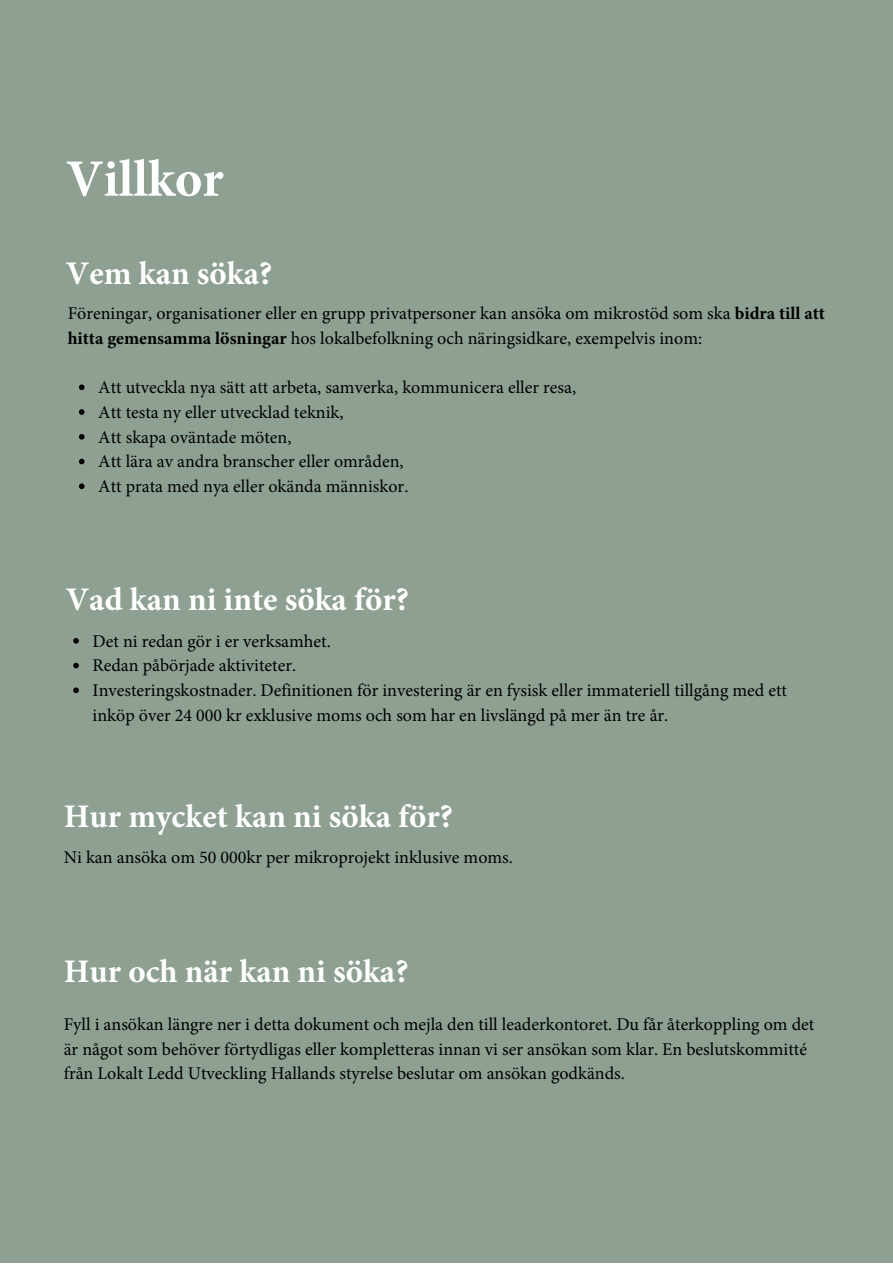
<style>
.page{position:relative;width:893px;height:1264px;background:#fff}
.page>*{position:absolute;margin:0;border:0;box-sizing:border-box;transform-origin:0 0}
.t1{font:700 52.5px "Minion Pro";color:#fff}
.t2{font:700 33px "Minion Pro";color:#fff}
.t3{font:18px/24.8px "Minion Pro";color:#000}
.s1{font-weight:700}
</style>
<div class="page">
<div style="left:0;top:0;width:892px;height:1262px;background:#8da092"></div>
<svg style="left:79px;top:384px;width:6px;height:6px"></svg>
<svg style="left:79px;top:409px;width:6px;height:6px"></svg>
<svg style="left:79px;top:434px;width:6px;height:5px"></svg>
<svg style="left:79px;top:458px;width:6px;height:6px"></svg>
<svg style="left:79px;top:483px;width:6px;height:6px"></svg>
<svg style="left:73px;top:638px;width:6px;height:5px"></svg>
<svg style="left:73px;top:662px;width:6px;height:6px"></svg>
<svg style="left:73px;top:687px;width:6px;height:6px"></svg>
<p class="t1" style="left:66px;top:142px;width:159px">Villkor</p>
<p class="t2" style="left:66px;top:250px;width:208px">Vem kan söka?</p>
<p class="t3" style="left:68px;top:301px;width:758px">Föreningar, organisationer eller en grupp privatpersoner kan ansöka om mikrostöd som ska <span class="s1">bidra till att hitta gemensamma lösningar</span> hos lokalbefolkning och näringsidkare, exempelvis inom:</p>
<p class="t3" style="left:98px;top:375px;width:479px">Att utveckla nya sätt att arbeta, samverka, kommunicera eller resa, Att testa ny eller utvecklad teknik,<br>Att skapa oväntade möten,<br>Att lära av andra branscher eller områden,<br>Att prata med nya eller okända människor.</p>
<p class="t2" style="left:66px;top:576px;width:344px">Vad kan ni inte söka för?</p>
<p class="t3" style="left:93px;top:628px;width:696px">Det ni redan gör i er verksamhet.<br>Redan påbörjade aktiviteter.<br>Investeringskostnader. Definitionen för investering är en fysisk eller immateriell tillgång med ett inköp över 24 000 kr exklusive moms och som har en livslängd på mer än tre år.</p>
<p class="t2" style="left:64px;top:793px;width:390px">Hur mycket kan ni söka för?</p>
<p class="t3" style="left:64px;top:845px;width:450px">Ni kan ansöka om 50 000kr per mikroprojekt inklusive moms.</p>
<p class="t2" style="left:64px;top:948px;width:346px">Hur och när kan ni söka?</p>
<p class="t3" style="left:64px;top:1011px;width:752px">Fyll i ansökan längre ner i detta dokument och mejla den till leaderkontoret. Du får återkoppling om det är något som behöver förtydligas eller kompletteras innan vi ser ansökan som klar. En beslutskommitté från Lokalt Ledd Utveckling Hallands styrelse beslutar om ansökan godkänds.</p>
</div>
